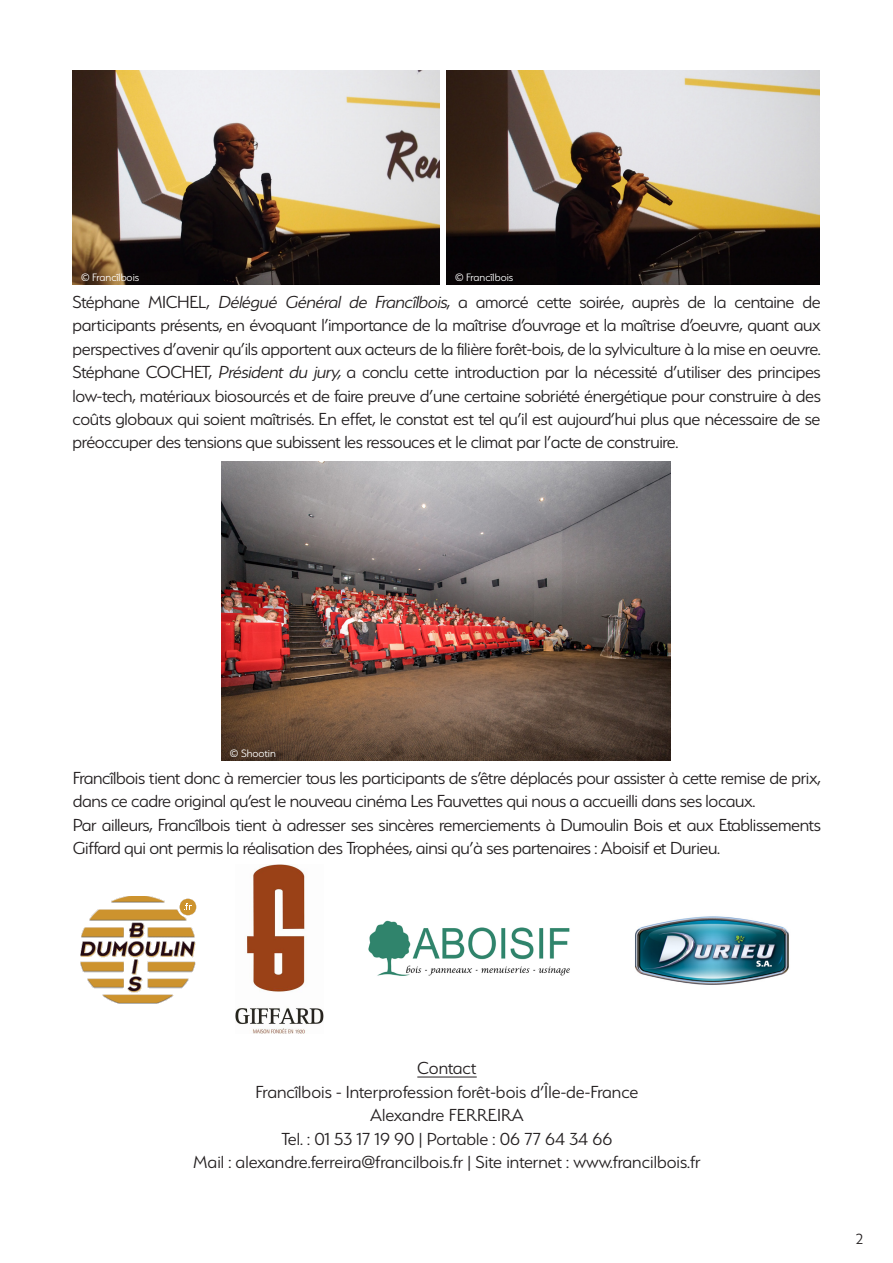
<style>
.page{position:relative;width:893px;height:1263px;background:#fff}
.page>*{position:absolute;margin:0;border:0;box-sizing:border-box;transform-origin:0 0}
.t1{font:300 19.5px/23.4px "Serenity";letter-spacing:-.02em;color:#231f20}
.t2{font:300 19.5px "Serenity";color:#231f20}
.t3{font:300 16.5px "Serenity";color:#231f20}
.t4{font:300 12px "Serenity";color:#fff}
.s1{font-style:italic}
</style>
<div class="page">
<img style="left:447px;top:70px;width:372px;height:215px">
<img style="left:73px;top:70px;width:366px;height:215px">
<img style="left:221px;top:462px;width:449px;height:299px">
<img style="left:81px;top:896px;width:116px;height:107px">
<img style="left:236px;top:865px;width:87px;height:169px">
<img style="left:368px;top:920px;width:202px;height:56px">
<img style="left:635px;top:916px;width:154px;height:69px">
<hr style="left:417px;top:1077px;width:60px;height:1px;background:#231f20">
<p class="t4" style="left:81px;top:271px;width:60px">© Francîlbois</p>
<p class="t4" style="left:455px;top:271px;width:60px">© Francîlbois</p>
<p class="t1" style="left:73px;top:290px;width:750px;text-align:justify">Stéphane MICHEL, <span class="s1">Délégué Général de Francîlbois</span>, a amorcé cette soirée, auprès de la centaine de participants présents, en évoquant l’importance de la maîtrise d’ouvrage et la maîtrise d’oeuvre, quant aux perspectives d’avenir qu’ils apportent aux acteurs de la filière forêt-bois, de la sylviculture à la mise en oeuvre.<br>Stéphane COCHET, <span class="s1">Président du jury,</span> a conclu cette introduction par la nécessité d’utiliser des principes low-tech, matériaux biosourcés et de faire preuve d’une certaine sobriété énergétique pour construire à des coûts globaux qui soient maîtrisés. En effet, le constat est tel qu’il est aujourd’hui plus que nécessaire de se préoccuper des tensions que subissent les ressouces et le climat par l’acte de construire.</p>
<p class="t4" style="left:230px;top:747px;width:47px">© Shootin</p>
<p class="t1" style="left:73px;top:766px;width:750px">Francîlbois tient donc à remercier tous les participants de s’être déplacés pour assister à cette remise de prix, dans ce cadre original qu’est le nouveau cinéma Les Fauvettes qui nous a accueilli dans ses locaux.</p>
<p class="t1" style="left:73px;top:813px;width:749px">Par ailleurs, Francîlbois tient à adresser ses sincères remerciements à Dumoulin Bois et aux Etablissements<br>Giffard qui ont permis la réalisation des Trophées, ainsi qu’à ses partenaires : Aboisif et Durieu.</p>
<p class="t1" style="left:417px;top:1056px;width:61px">Contact</p>
<p class="t2" style="left:256px;top:1081px;width:384px">Francîlbois - Interprofession forêt-bois d’Île-de-France</p>
<p class="t2" style="left:370px;top:1105px;width:155px">Alexandre FERREIRA</p>
<p class="t2" style="left:282px;top:1128px;width:332px">Tel. : 01 53 17 19 90 | Portable : 06 77 64 34 66</p>
<p class="t2" style="left:193px;top:1152px;width:509px">Mail : alexandre.ferreira@francilbois.fr | Site internet : www.francilbois.fr</p>
<p class="t3" style="left:856px;top:1230px;width:9px">2</p>
</div>
